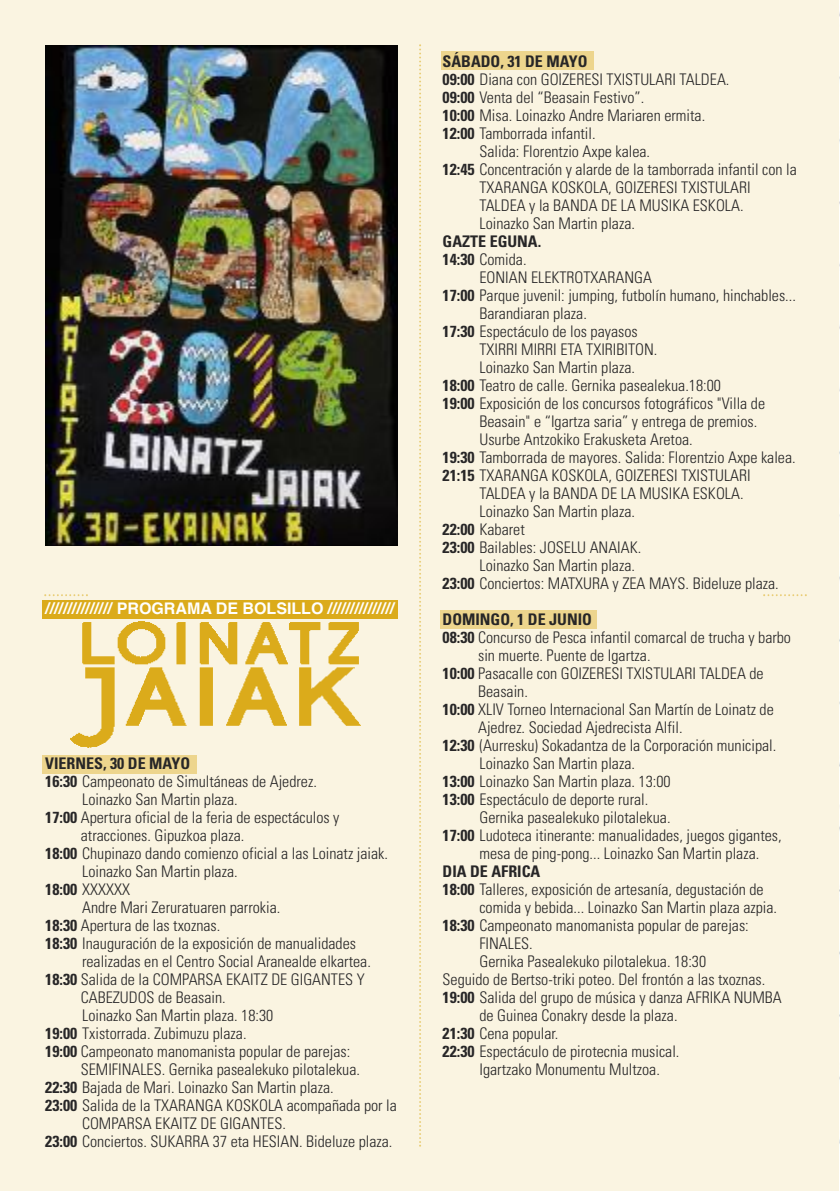
<style>
.page{position:relative;width:840px;height:1191px;background:#fff}
.page>*{position:absolute;margin:0;border:0;box-sizing:border-box;transform-origin:0 0}
.t1{font:300 condensed 16px "Univers";color:#272627}
.t2{font:700 condensed 16px "Univers";color:#272627}
.t3{font:700 16px "Helvetica";color:#fff}
.s1{font-weight:700}
</style>
<div class="page">
<div style="left:0;top:0;width:838px;height:1191px;background:#faf4e1"></div>
<div style="left:42px;top:755px;width:155px;height:18px;background:#edd58d"></div>
<img style="left:45px;top:45px;width:352px;height:500px">
<img style="left:70px;top:621px;width:291px;height:127px">
<svg style="left:44px;top:594px;width:44px;height:2px"></svg>
<svg style="left:419px;top:44px;width:2px;height:1102px"></svg>
<div style="left:441px;top:52px;width:152px;height:18px;background:#edd58d"></div>
<div style="left:440px;top:610px;width:156px;height:19px;background:#edd58d"></div>
<div style="left:42px;top:600px;width:355px;height:18px;background:#dbab1b"></div>
<svg style="left:763px;top:594px;width:43px;height:2px"></svg>
<p class="t3" style="left:46px;top:602px;width:350px">/////////////// PROGRAMA DE BOLSILLO ///////////////</p>
<p class="t2" style="left:45px;top:757px;width:146px">VIERNES, 30 DE MAYO</p>
<p class="t1" style="left:45px;top:775px;width:273px"><span class="s1">16:30</span> Campeonato de Simultáneas de Ajedrez.</p>
<p class="t1" style="left:82px;top:793px;width:157px">Loinazko San Martin plaza.</p>
<p class="t1" style="left:45px;top:811px;width:295px"><span class="s1">17:00</span> Apertura oficial de la feria de espectáculos y</p>
<p class="t1" style="left:81px;top:829px;width:165px">atracciones. Gipuzkoa plaza.</p>
<p class="t1" style="left:45px;top:847px;width:344px"><span class="s1">18:00</span> Chupinazo dando comienzo oficial a las Loinatz jaiak.</p>
<p class="t1" style="left:82px;top:865px;width:157px">Loinazko San Martin plaza.</p>
<p class="t1" style="left:45px;top:883px;width:86px"><span class="s1">18:00</span> XXXXXX</p>
<p class="t1" style="left:82px;top:901px;width:199px">Andre Mari Zeruratuaren parrokia.</p>
<p class="t1" style="left:45px;top:919px;width:176px"><span class="s1">18:30</span> Apertura de las txoznas.</p>
<p class="t1" style="left:45px;top:937px;width:312px"><span class="s1">18:30</span> Inauguración de la exposición de manualidades</p>
<p class="t1" style="left:82px;top:955px;width:290px">realizadas en el Centro Social Aranealde elkartea.</p>
<p class="t1" style="left:45px;top:973px;width:321px"><span class="s1">18:30</span> Salida de la COMPARSA EKAITZ DE GIGANTES Y</p>
<p class="t1" style="left:81px;top:991px;width:146px">CABEZUDOS de Beasain.</p>
<p class="t1" style="left:82px;top:1009px;width:192px">Loinazko San Martin plaza. 18:30</p>
<p class="t1" style="left:45px;top:1027px;width:203px"><span class="s1">19:00</span> Txistorrada. Zubimuzu plaza.</p>
<p class="t1" style="left:45px;top:1045px;width:306px"><span class="s1">19:00</span> Campeonato manomanista popular de parejas:</p>
<p class="t1" style="left:81px;top:1063px;width:280px">SEMIFINALES. Gernika pasealekuko pilotalekua.</p>
<p class="t1" style="left:45px;top:1081px;width:290px"><span class="s1">22:30</span> Bajada de Mari. Loinazko San Martin plaza.</p>
<p class="t1" style="left:45px;top:1099px;width:353px"><span class="s1">23:00</span> Salida de la TXARANGA KOSKOLA acompañada por la</p>
<p class="t1" style="left:82px;top:1117px;width:205px">COMPARSA EKAITZ DE GIGANTES.</p>
<p class="t1" style="left:45px;top:1135px;width:348px"><span class="s1">23:00</span> Conciertos. SUKARRA 37 eta HESIAN. Bideluze plaza.</p>
<p class="t2" style="left:442px;top:55px;width:146px">SÁBADO, 31 DE MAYO</p>
<p class="t1" style="left:442px;top:73px;width:288px"><span class="s1">09:00</span> Diana con GOIZERESI TXISTULARI TALDEA.</p>
<p class="t1" style="left:442px;top:91px;width:203px"><span class="s1">09:00</span> Venta del “Beasain Festivo”.</p>
<p class="t1" style="left:442px;top:109px;width:264px"><span class="s1">10:00</span> Misa. Loinazko Andre Mariaren ermita.</p>
<p class="t1" style="left:442px;top:127px;width:154px"><span class="s1">12:00</span> Tamborrada infantil.</p>
<p class="t1" style="left:479px;top:145px;width:172px">Salida: Florentzio Axpe kalea.</p>
<p class="t1" style="left:442px;top:163px;width:355px"><span class="s1">12:45</span> Concentración y alarde de la tamborrada infantil con la</p>
<p class="t1" style="left:479px;top:181px;width:272px">TXARANGA KOSKOLA, GOIZERESI TXISTULARI</p>
<p class="t1" style="left:479px;top:199px;width:265px">TALDEA y la BANDA DE LA MUSIKA ESKOLA.</p>
<p class="t1" style="left:479px;top:217px;width:157px">Loinazko San Martin plaza.</p>
<p class="t2" style="left:442px;top:235px;width:100px">GAZTE EGUNA.</p>
<p class="t1" style="left:442px;top:253px;width:85px"><span class="s1">14:30</span> Comida.</p>
<p class="t1" style="left:479px;top:271px;width:174px">EONIAN ELEKTROTXARANGA</p>
<p class="t1" style="left:442px;top:289px;width:355px"><span class="s1">17:00</span> Parque juvenil: jumping, futbolín humano, hinchables...</p>
<p class="t1" style="left:479px;top:307px;width:109px">Barandiaran plaza.</p>
<p class="t1" style="left:442px;top:325px;width:196px"><span class="s1">17:30</span> Espectáculo de los payasos</p>
<p class="t1" style="left:479px;top:343px;width:179px">TXIRRI MIRRI ETA TXIRIBITON.</p>
<p class="t1" style="left:479px;top:361px;width:157px">Loinazko San Martin plaza.</p>
<p class="t1" style="left:442px;top:379px;width:280px"><span class="s1">18:00</span> Teatro de calle. Gernika pasealekua.18:00</p>
<p class="t1" style="left:442px;top:397px;width:324px"><span class="s1">19:00</span> Exposición de los concursos fotográficos "Villa de</p>
<p class="t1" style="left:479px;top:415px;width:279px">Beasain" e “Igartza saria” y entrega de premios.</p>
<p class="t1" style="left:479px;top:433px;width:215px">Usurbe Antzokiko Erakusketa Aretoa.</p>
<p class="t1" style="left:442px;top:451px;width:354px"><span class="s1">19:30</span> Tamborrada de mayores. Salida: Florentzio Axpe kalea.</p>
<p class="t1" style="left:442px;top:469px;width:309px"><span class="s1">21:15</span> TXARANGA KOSKOLA, GOIZERESI TXISTULARI</p>
<p class="t1" style="left:479px;top:487px;width:265px">TALDEA y la BANDA DE LA MUSIKA ESKOLA.</p>
<p class="t1" style="left:479px;top:505px;width:157px">Loinazko San Martin plaza.</p>
<p class="t1" style="left:442px;top:523px;width:84px"><span class="s1">22:00</span> Kabaret</p>
<p class="t1" style="left:442px;top:541px;width:200px"><span class="s1">23:00</span> Bailables: JOSELU ANAIAK.</p>
<p class="t1" style="left:479px;top:559px;width:157px">Loinazko San Martin plaza.</p>
<p class="t1" style="left:442px;top:577px;width:337px"><span class="s1">23:00</span> Conciertos: MATXURA y ZEA MAYS. Bideluze plaza.</p>
<p class="t2" style="left:442px;top:613px;width:151px">DOMINGO, 1 DE JUNIO</p>
<p class="t1" style="left:442px;top:631px;width:350px"><span class="s1">08:30</span> Concurso de Pesca infantil comarcal de trucha y barbo</p>
<p class="t1" style="left:478px;top:649px;width:174px">sin muerte. Puente de Igartza.</p>
<p class="t1" style="left:442px;top:667px;width:322px"><span class="s1">10:00</span> Pasacalle con GOIZERESI TXISTULARI TALDEA de</p>
<p class="t1" style="left:478px;top:685px;width:51px">Beasain.</p>
<p class="t1" style="left:442px;top:703px;width:332px"><span class="s1">10:00</span> XLIV Torneo Internacional San Martín de Loinatz de</p>
<p class="t1" style="left:478px;top:721px;width:206px">Ajedrez. Sociedad Ajedrecista Alfil.</p>
<p class="t1" style="left:442px;top:739px;width:335px"><span class="s1">12:30</span> (Aurresku) Sokadantza de la Corporación municipal.</p>
<p class="t1" style="left:479px;top:757px;width:157px">Loinazko San Martin plaza.</p>
<p class="t1" style="left:442px;top:775px;width:229px"><span class="s1">13:00</span> Loinazko San Martin plaza. 13:00</p>
<p class="t1" style="left:442px;top:793px;width:207px"><span class="s1">13:00</span> Espectáculo de deporte rural.</p>
<p class="t1" style="left:479px;top:811px;width:192px">Gernika pasealekuko pilotalekua.</p>
<p class="t1" style="left:442px;top:829px;width:340px"><span class="s1">17:00</span> Ludoteca itinerante: manualidades, juegos gigantes,</p>
<p class="t1" style="left:479px;top:847px;width:281px">mesa de ping-pong... Loinazko San Martin plaza.</p>
<p class="t2" style="left:442px;top:865px;width:99px">DIA DE AFRICA</p>
<p class="t1" style="left:442px;top:883px;width:322px"><span class="s1">18:00</span> Talleres, exposición de artesanía, degustación de</p>
<p class="t1" style="left:479px;top:901px;width:299px">comida y bebida... Loinazko San Martin plaza azpia.</p>
<p class="t1" style="left:442px;top:919px;width:307px"><span class="s1">18:30</span> Campeonato manomanista popular de parejas:</p>
<p class="t1" style="left:479px;top:937px;width:55px">FINALES.</p>
<p class="t1" style="left:479px;top:955px;width:228px">Gernika Pasealekuko pilotalekua. 18:30</p>
<p class="t1" style="left:442px;top:973px;width:324px">Seguido de Bertso-triki poteo. Del frontón a las txoznas.</p>
<p class="t1" style="left:442px;top:991px;width:340px"><span class="s1">19:00</span> Salida del grupo de música y danza AFRIKA NUMBA</p>
<p class="t1" style="left:479px;top:1009px;width:200px">de Guinea Conakry desde la plaza.</p>
<p class="t1" style="left:442px;top:1027px;width:117px"><span class="s1">21:30</span> Cena popular.</p>
<p class="t1" style="left:442px;top:1045px;width:238px"><span class="s1">22:30</span> Espectáculo de pirotecnia musical.</p>
<p class="t1" style="left:479px;top:1063px;width:182px">Igartzako Monumentu Multzoa.</p>
</div>
